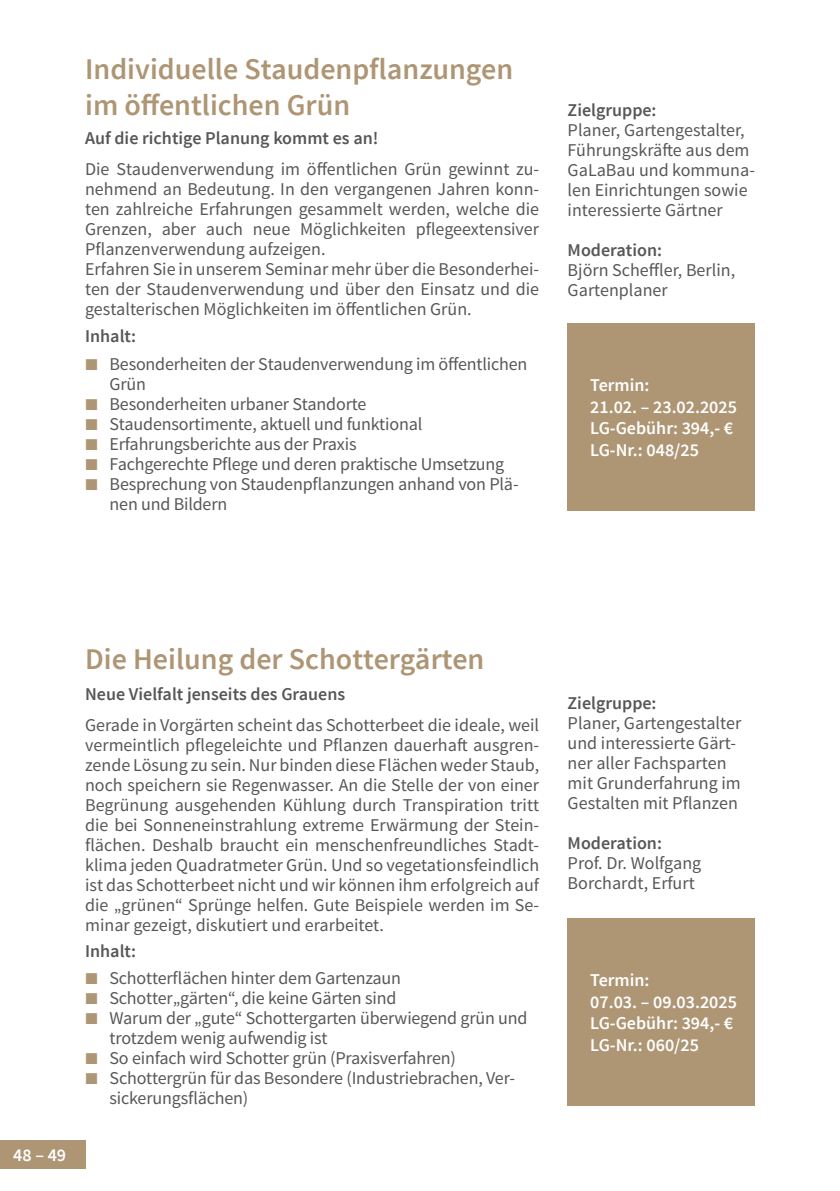
<style>
.page{position:relative;width:840px;height:1191px;background:#fff}
.page>*{position:absolute;margin:0;border:0;box-sizing:border-box;transform-origin:0 0}
.t1{font:600 30px/36px "Source Sans Pro";color:#ae9675}
.t2{font:18px/20px "Source Sans Pro";letter-spacing:-.01em;color:#575756}
.t3{font:600 18px "Source Sans Pro";color:#575756}
.t4{font:600 18px/21.6px "Source Sans Pro";color:#fff}
.s1{font-family:"Source Serif Variable";color:#ae9675}
</style>
<div class="page">
<div style="left:0;top:1140px;width:85px;height:28px;background:#ae9675"></div>
<div style="left:567px;top:323px;width:187px;height:187px;background:#ae9675"></div>
<div style="left:567px;top:918px;width:187px;height:187px;background:#ae9675"></div>
<h1 class="t1" style="left:85px;top:52px;width:429px">Individuelle Staudenpflanzungen im öffentlichen Grün</h1>
<p class="t3" style="left:85px;top:127px;width:295px">Auf die richtige Planung kommt es an!</p>
<p class="t2" style="left:85px;top:159px;width:455px">Die Staudenverwendung im öffentlichen Grün gewinnt zu&shy;nehmend an Bedeutung. In den vergangenen Jahren konn&shy;ten zahlreiche Erfahrungen gesammelt werden, welche die Grenzen, aber auch neue Möglichkeiten pflegeextensiver Pflanzenverwendung aufzeigen.<br>Erfahren Sie in unserem Seminar mehr über die Besonderhei&shy;ten der Staudenverwendung und über den Einsatz und die gestalterischen Möglichkeiten im öffentlichen Grün.</p>
<p class="t3" style="left:85px;top:325px;width:53px">Inhalt:</p>
<p class="t2" style="left:109px;top:354px;width:419px;text-indent:-24px"><span class="s1">■</span> Besonderheiten der Staudenverwendung im öffentlichen<br>Grün</p>
<p class="t2" style="left:85px;top:394px;width:282px"><span class="s1">■</span> Besonderheiten urbaner Standorte</p>
<p class="t2" style="left:85px;top:414px;width:338px"><span class="s1">■</span> Staudensortimente, aktuell und funktional</p>
<p class="t2" style="left:85px;top:434px;width:273px"><span class="s1">■</span> Erfahrungsberichte aus der Praxis</p>
<p class="t2" style="left:85px;top:454px;width:420px"><span class="s1">■</span> Fachgerechte Pflege und deren praktische Umsetzung</p>
<p class="t2" style="left:109px;top:474px;width:410px;text-indent:-24px"><span class="s1">■</span> Besprechung von Staudenpflanzungen anhand von Plä&shy;nen und Bildern</p>
<p class="t3" style="left:567px;top:98px;width:90px">Zielgruppe:</p>
<p class="t2" style="left:567px;top:120px;width:189px">Planer, Gartengestalter,<br>Führungskräfte aus dem<br>GaLaBau und kommuna&shy;len Einrichtungen sowie interessierte Gärtner</p>
<p class="t3" style="left:567px;top:238px;width:96px">Moderation:</p>
<p class="t2" style="left:567px;top:260px;width:169px">Björn Scheffler, Berlin,<br>Gartenplaner</p>
<p class="t4" style="left:590px;top:375px;width:148px">Termin:<br>21.02. – 23.02.2025<br>LG-Gebühr: 394,- €<br>LG-Nr.: 048/25</p>
<p class="t4" style="left:13px;top:1144px;width:54px">48 – 49</p>
<h1 class="t1" style="left:85px;top:642px;width:400px">Die Heilung der Schottergärten</h1>
<p class="t3" style="left:85px;top:682px;width:261px">Neue Vielfalt jenseits des Grauens</p>
<p class="t2" style="left:85px;top:715px;width:455px;text-align:justify">Gerade in Vorgärten scheint das Schotterbeet die ideale, weil vermeintlich pflegeleichte und Pflanzen dauerhaft ausgren&shy;zende Lösung zu sein. Nur binden diese Flächen weder Staub, noch speichern sie Regenwasser. An die Stelle der von einer Begrünung ausgehenden Kühlung durch Transpiration tritt die bei Sonneneinstrahlung extreme Erwärmung der Stein&shy;flächen. Deshalb braucht ein menschenfreundliches Stadt&shy;klima jeden Quadratmeter Grün. Und so vegetationsfeindlich ist das Schotterbeet nicht und wir können ihm erfolgreich auf die „grünen“ Sprünge helfen. Gute Beispiele werden im Se&shy;minar gezeigt, diskutiert und erarbeitet.</p>
<p class="t3" style="left:85px;top:939px;width:53px">Inhalt:</p>
<p class="t2" style="left:85px;top:968px;width:317px"><span class="s1">■</span> Schotterflächen hinter dem Gartenzaun</p>
<p class="t2" style="left:85px;top:988px;width:312px"><span class="s1">■</span> Schotter„gärten“, die keine Gärten sind</p>
<p class="t2" style="left:109px;top:1008px;width:419px;text-indent:-24px"><span class="s1">■</span> Warum der „gute“ Schottergarten überwiegend grün und trotzdem wenig aufwendig ist</p>
<p class="t2" style="left:85px;top:1048px;width:372px"><span class="s1">■</span> So einfach wird Schotter grün (Praxisverfahren)</p>
<p class="t2" style="left:109px;top:1068px;width:406px;text-indent:-24px"><span class="s1">■</span> Schottergrün für das Besondere (Industriebrachen, Ver&shy;sickerungsflächen)</p>
<p class="t3" style="left:567px;top:691px;width:90px">Zielgruppe:</p>
<p class="t2" style="left:567px;top:713px;width:175px">Planer, Gartengestalter und interessierte Gärt&shy;ner aller Fachsparten mit Grunderfahrung im<br>Gestalten mit Pflanzen</p>
<p class="t3" style="left:567px;top:831px;width:96px">Moderation:</p>
<p class="t2" style="left:567px;top:853px;width:135px">Prof. Dr. Wolfgang<br>Borchardt, Erfurt</p>
<p class="t4" style="left:590px;top:969px;width:148px">Termin:<br>07.03. – 09.03.2025<br>LG-Gebühr: 394,- €<br>LG-Nr.: 060/25</p>
</div>
